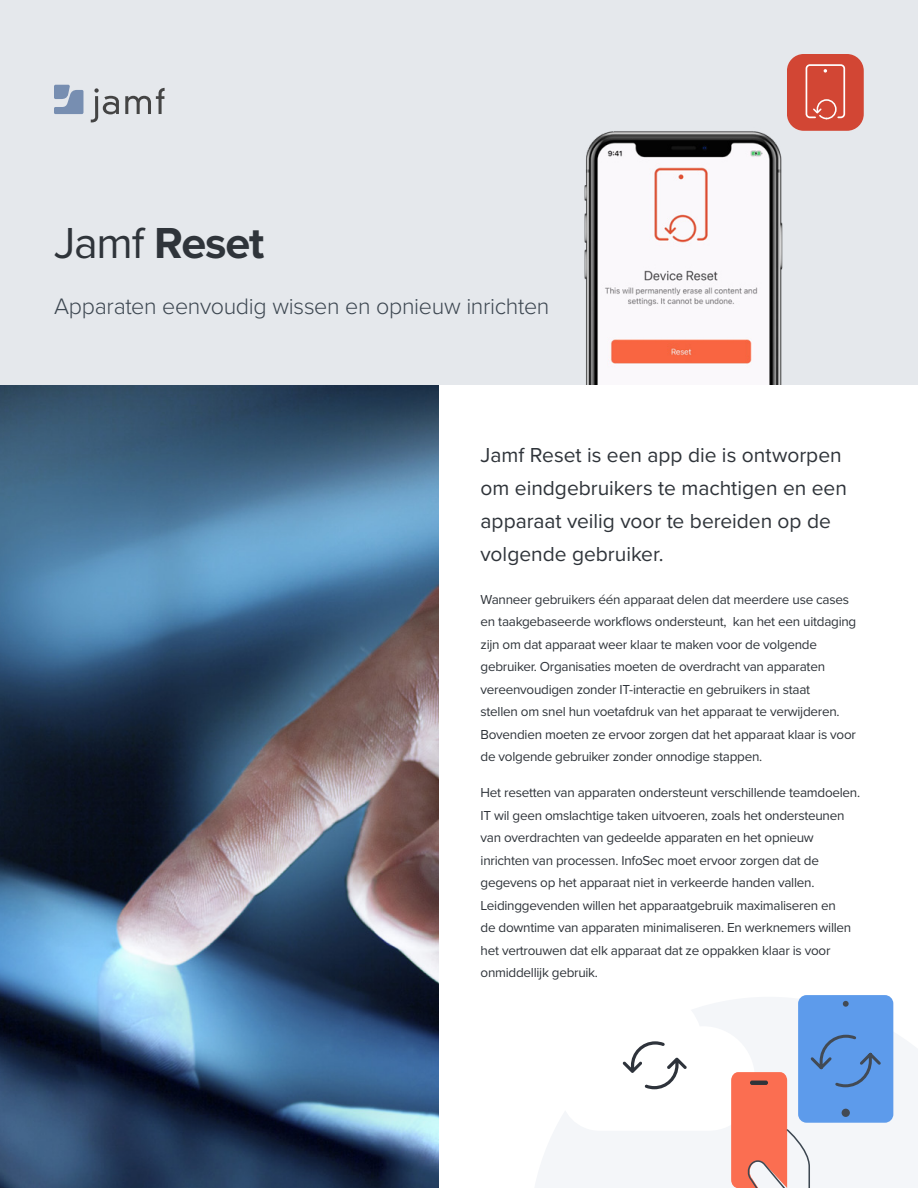
<style>
.page{position:relative;width:918px;height:1188px;background:#fff}
.page>*{position:absolute;margin:0;border:0;box-sizing:border-box;transform-origin:0 0}
.t1{font:700 45px "Proxima Nova";letter-spacing:-.03em;color:#2f343a}
.t2{font:300 23.25px "Proxima Nova";letter-spacing:-.015em;color:#3d4751}
.t3{font:21px/33px "Proxima Nova";color:#2f343a}
.t4{font:13.5px/22.5px "Proxima Nova";letter-spacing:-.02em;color:#2f343a}
.s1{font-weight:400}
</style>
<div class="page">
<svg style="left:535px;top:998px;width:383px;height:190px;fill:#f4f6f9"></svg>
<div style="left:798px;top:995px;width:95px;height:128px;background:#5d9beb;border-radius:8px"></div>
<img style="left:0;top:384px;width:438px;height:804px">
<div style="left:0;top:0;width:918px;height:384px;background:#e5e8ec"></div>
<img style="left:584px;top:131px;width:199px;height:253px">
<svg style="left:54px;top:84px;width:111px;height:38px"></svg>
<svg style="left:561px;top:995px;width:323px;height:193px"></svg>
<svg style="left:787px;top:54px;width:77px;height:77px"></svg>
<div style="left:806px;top:64px;width:39px;height:54px;border:2px solid #fff;border-radius:3px"></div>
<h1 class="t1" style="left:54px;top:209px;width:212px"><span class="s1">Jamf</span> Reset</h1>
<h2 class="t2" style="left:54px;top:289px;width:497px">Apparaten eenvoudig wissen en opnieuw inrichten</h2>
<h3 class="t3" style="left:481px;top:438px;width:368px">Jamf Reset is een app die is ontworpen om eindgebruikers te machtigen en een apparaat veilig voor te bereiden op de volgende gebruiker.</h3>
<p class="t4" style="left:481px;top:588px;width:377px">Wanneer gebruikers één apparaat delen dat meerdere use cases en taakgebaseerde workflows ondersteunt, kan het een uitdaging zijn om dat apparaat weer klaar te maken voor de volgende gebruiker. Organisaties moeten de overdracht van apparaten vereenvoudigen zonder IT-interactie en gebruikers in staat<br>stellen om snel hun voetafdruk van het apparaat te verwijderen.<br>Bovendien moeten ze ervoor zorgen dat het apparaat klaar is voor de volgende gebruiker zonder onnodige stappen.</p>
<p class="t4" style="left:481px;top:781px;width:381px">Het resetten van apparaten ondersteunt verschillende teamdoelen.<br>IT wil geen omslachtige taken uitvoeren, zoals het ondersteunen van overdrachten van gedeelde apparaten en het opnieuw inrichten van processen. InfoSec moet ervoor zorgen dat de gegevens op het apparaat niet in verkeerde handen vallen.<br>Leidinggevenden willen het apparaatgebruik maximaliseren en<br>de downtime van apparaten minimaliseren. En werknemers willen het vertrouwen dat elk apparaat dat ze oppakken klaar is voor onmiddellijk gebruik.</p>
</div>
